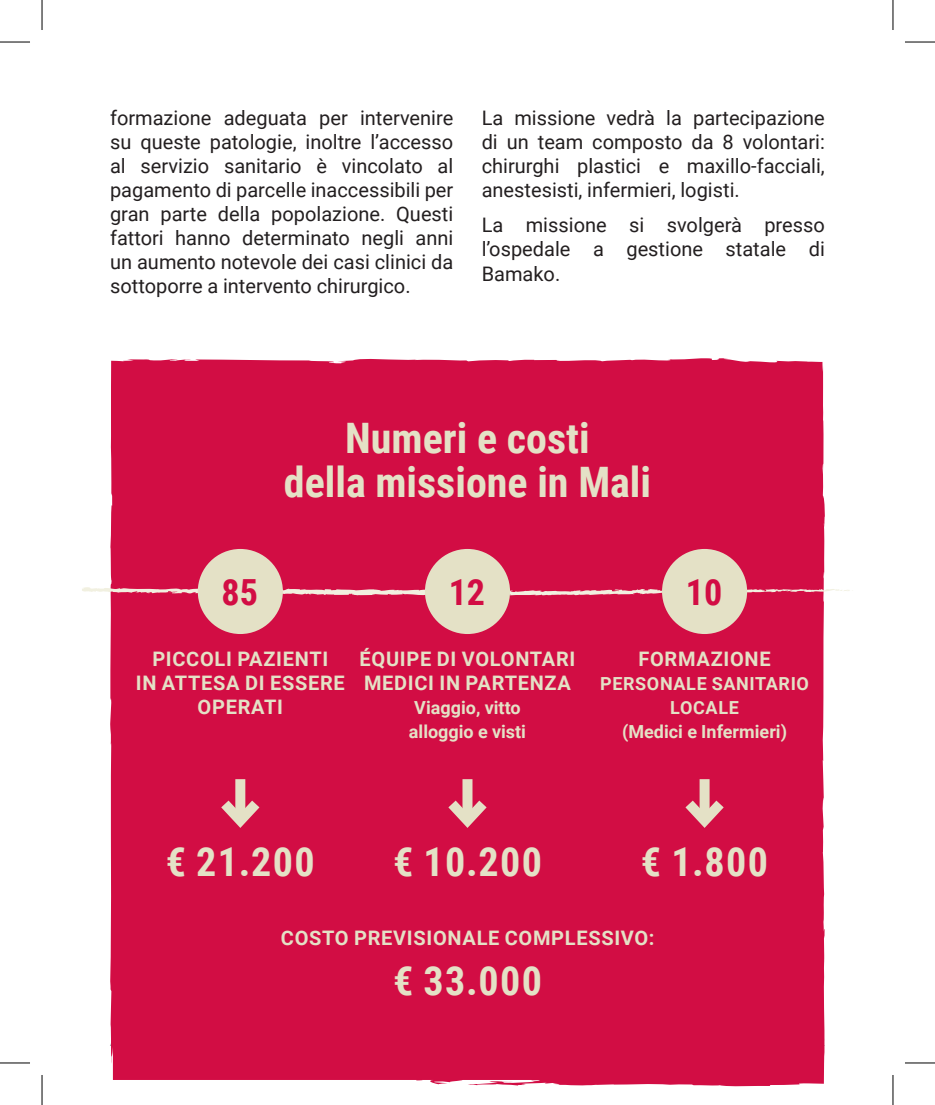
<style>
.page{position:relative;width:935px;height:1105px;background:#fff}
.page>*{position:absolute;margin:0;border:0;box-sizing:border-box;transform-origin:0 0}
.t1{font:700 42px/44px "Roboto Condensed";color:#e4e1c6;text-align:center}
.t2{font:700 40px "Roboto Condensed";letter-spacing:.035em;color:#e4e1c6}
.t3{font:700 36px "Roboto Condensed";color:#d20d44}
.t4{font:20px/24px "Roboto";color:#231f20;text-align:justify}
.t5{font:700 20px/24px "Roboto";letter-spacing:.035em;color:#e4e1c6;text-align:center}
.t6{font:700 18px/24px "Roboto";letter-spacing:.035em;color:#e4e1c6;text-align:center}
.t7{font:700 18px/24px "Roboto";color:#e4e1c6;text-align:center}
</style>
<div class="page">
<div style="left:110px;top:358px;width:715px;height:729px;background:#d20d44"></div>
<div style="left:235px;top:779px;width:10px;height:41px;background:#e4e1c6"></div>
<svg style="left:211px;top:789px;width:59px;height:46px;background:#d64164"></svg>
<div style="left:462px;top:779px;width:10px;height:41px;background:#e4e1c6"></div>
<svg style="left:438px;top:789px;width:59px;height:46px;background:#d64164"></svg>
<div style="left:699px;top:779px;width:10px;height:41px;background:#e4e1c6"></div>
<svg style="left:675px;top:789px;width:59px;height:46px;background:#d64164"></svg>
<svg style="left:82px;top:587px;width:768px;height:9px;background:#e17990"></svg>
<div style="left:198px;top:549px;width:85px;height:85px;background:#e4e1c6;border-radius:50%"></div>
<div style="left:425px;top:549px;width:85px;height:85px;background:#e4e1c6;border-radius:50%"></div>
<div style="left:662px;top:549px;width:85px;height:85px;background:#e4e1c6;border-radius:50%"></div>
<hr style="left:0;top:42px;width:30px;height:1px;background:#000">
<hr style="left:904px;top:42px;width:30px;height:1px;background:#000">
<hr style="left:0;top:1062px;width:30px;height:1px;background:#000">
<hr style="left:904px;top:1062px;width:30px;height:1px;background:#000">
<hr style="left:42px;top:0;width:1px;height:30px;background:#000">
<hr style="left:42px;top:1074px;width:1px;height:30px;background:#000">
<hr style="left:892px;top:0;width:1px;height:30px;background:#000">
<hr style="left:892px;top:1074px;width:1px;height:30px;background:#000">
<p class="t4" style="left:110px;top:105px;width:345px">formazione adeguata per intervenire su queste patologie, inoltre l’accesso al servizio sanitario è vincolato al pagamento di parcelle inaccessibili per gran parte della popolazione. Questi fattori hanno determinato negli anni un aumento notevole dei casi clinici da sottoporre a intervento chirurgico.</p>
<p class="t4" style="left:481px;top:105px;width:345px">La missione vedrà la partecipazione di un team composto da 8 volontari: chirurghi plastici e maxillo-facciali, anestesisti, infermieri, logisti.</p>
<p class="t4" style="left:481px;top:213px;width:345px">La missione si svolgerà presso l’ospedale a gestione statale di Bamako.</p>
<h1 class="t1" style="left:284px;top:414px;width:369px">Numeri e costi<br>della missione in Mali</h1>
<h3 class="t3" style="left:221px;top:567px;width:38px">85</h3>
<h3 class="t3" style="left:448px;top:567px;width:38px">12</h3>
<h3 class="t3" style="left:685px;top:567px;width:38px">10</h3>
<p class="t5" style="left:136px;top:645px;width:210px">PICCOLI PAZIENTI<br>IN ATTESA DI ESSERE<br>OPERATI</p>
<p class="t5" style="left:359px;top:645px;width:217px;text-align:left">ÉQUIPE DI VOLONTARI<br>MEDICI IN PARTENZA</p>
<p class="t7" style="left:409px;top:694px;width:119px">Viaggio, vitto alloggio e visti</p>
<p class="t5" style="left:638px;top:645px;width:134px">FORMAZIONE</p>
<p class="t6" style="left:600px;top:670px;width:210px">PERSONALE SANITARIO<br>LOCALE<br>(Medici e Infermieri)</p>
<h2 class="t2" style="left:166px;top:833px;width:150px">€ 21.200</h2>
<h2 class="t2" style="left:393px;top:833px;width:150px">€ 10.200</h2>
<h2 class="t2" style="left:641px;top:833px;width:129px">€ 1.800</h2>
<p class="t5" style="left:281px;top:925px;width:375px">COSTO PREVISIONALE COMPLESSIVO:</p>
<h2 class="t2" style="left:393px;top:952px;width:150px">€ 33.000</h2>
</div>
